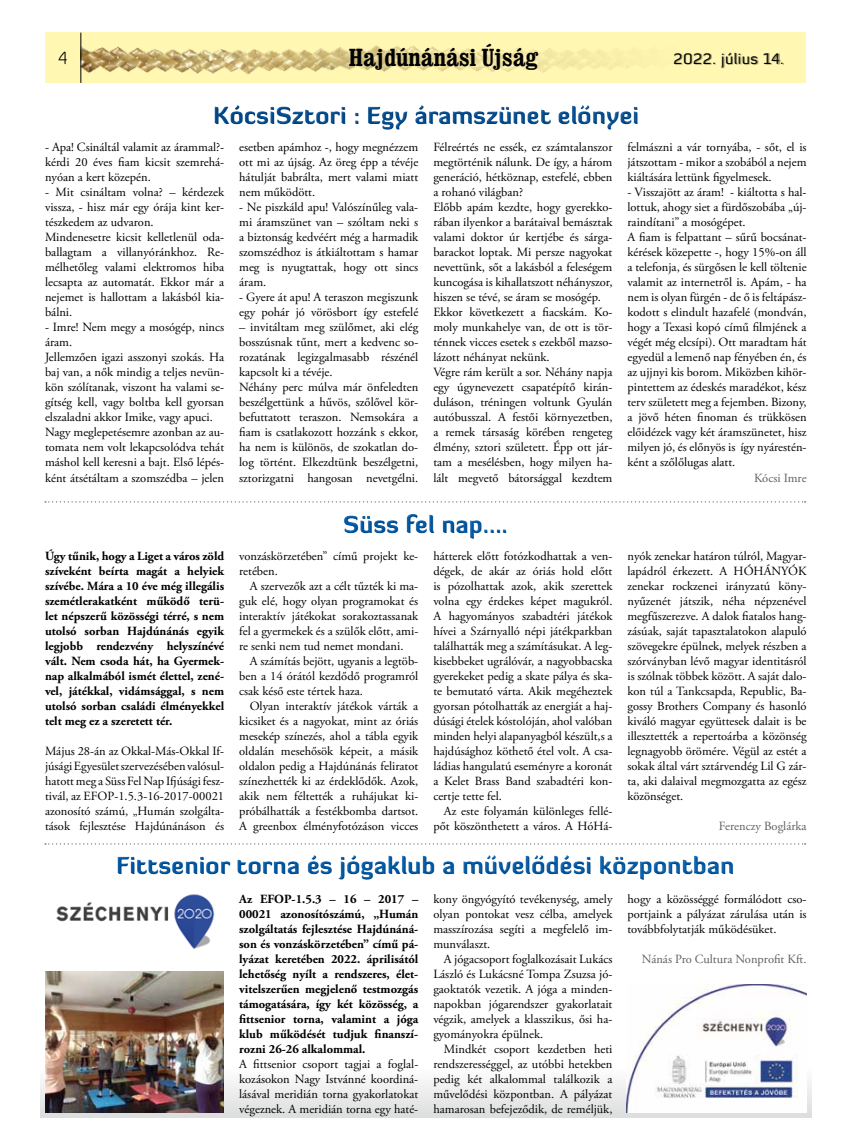
<style>
.page{position:relative;width:851px;height:1145px;background:#fff}
.page>*{position:absolute;margin:0;border:0;box-sizing:border-box;transform-origin:0 0}
.t1{font:700 condensed 25px "Clarendon";color:#000}
.t2{font:900 23.75px "Diavlo";color:#0057a3}
.t3{font:900 23.75px "Diavlo";color:#004a8d}
.t4{font:300 17.5px "Diavlo";color:#000}
.t5{font:15px "Diavlo";letter-spacing:.045em;color:#000}
.t6{font:12.5px/15px "Adobe Garamond Pro";color:#000;text-align:justify}
.t7{font:700 12.5px/15px "Adobe Garamond Pro";color:#000;text-align:justify}
.t8{font:12.5px "Adobe Garamond Pro";color:#5f6062}
</style>
<div class="page">
<div style="left:45px;top:33px;width:760px;height:50px;background:#fff7b2"></div>
<img style="left:81px;top:38px;width:548px;height:44px">
<hr style="left:80px;top:33px;width:1px;height:50px;background:#000">
<div style="left:674px;top:53px;width:110px;height:16px;background:#000;opacity:.5"></div>
<div style="left:40px;top:1063px;width:771px;height:54px;background:linear-gradient(to bottom,#fff,#dcddde)"></div>
<div style="left:212px;top:105px;width:428px;height:27px;background:#000;opacity:.4"></div>
<svg style="left:45px;top:843px;width:760px;height:1px"></svg>
<svg style="left:45px;top:501px;width:760px;height:1px"></svg>
<div style="left:342px;top:515px;width:166px;height:26px;background:#000;opacity:.4"></div>
<div style="left:116px;top:855px;width:619px;height:27px;background:#000;opacity:.4"></div>
<img style="left:45px;top:971px;width:179px;height:141px">
<img style="left:56px;top:894px;width:159px;height:55px">
<img style="left:627px;top:984px;width:179px;height:128px">
<h3 class="t4" style="left:59px;top:47px;width:10px">4</h3>
<h1 class="t1" style="left:349px;top:42px;width:191px">Hajdúnánási Újság</h1>
<p class="t5" style="left:673px;top:49px;width:111px">2022. július 14.</p>
<h2 class="t3" style="left:213px;top:100px;width:427px">KócsiSztori : Egy áramszünet előnyei</h2>
<p class="t6" style="left:45px;top:140px;width:181px">- Apa! Csináltál valamit az árammal?- kérdi 20 éves fiam kicsit szemrehá&shy;nyóan a kert közepén.</p>
<p class="t6" style="left:45px;top:185px;width:181px;text-align:left">- Mit csináltam volna? – kérdezek vissza, - hisz már egy órája kint ker&shy;tészkedem az udvaron.<br>Mindenesetre kicsit kelletlenül oda&shy;ballagtam a villanyóránkhoz. Re&shy;mélhetőleg valami elektromos hiba lecsapta az automatát. Ekkor már a nejemet is hallottam a lakásból kia&shy;bálni.</p>
<p class="t6" style="left:45px;top:320px;width:181px;text-align:left">- Imre! Nem megy a mosógép, nincs áram.<br>Jellemzően igazi asszonyi szokás. Ha baj van, a nők mindig a teljes nevün&shy;kön szólítanak, viszont ha valami se&shy;gítség kell, vagy boltba kell gyorsan elszaladni akkor Imike, vagy apuci.<br>Nagy meglepetésemre azonban az au&shy;tomata nem volt lekapcsolódva tehát máshol kell keresni a bajt. Első lépés&shy;ként átsétáltam a szomszédba – jelen</p>
<p class="t6" style="left:239px;top:140px;width:181px">esetben apámhoz -, hogy megnézzem ott mi az újság. Az öreg épp a tévéje hátulját babrálta, mert valami miatt nem működött.</p>
<p class="t6" style="left:239px;top:200px;width:181px">- Ne piszkáld apu! Valószínűleg vala&shy;mi áramszünet van – szóltam neki s a biztonság kedvéért még a harmadik szomszédhoz is átkiáltottam s hamar meg is nyugtattak, hogy ott sincs áram.</p>
<p class="t6" style="left:239px;top:290px;width:181px">- Gyere át apu! A teraszon megiszunk egy pohár jó vörösbort így estefelé</p>
<p class="t6" style="left:239px;top:320px;width:181px;text-align:left">– invitáltam meg szülőmet, aki elég bosszúsnak tűnt, mert a kedvenc so&shy;rozatának legizgalmasabb részénél kapcsolt ki a tévéje.<br>Néhány perc múlva már önfeledten beszélgettünk a hűvös, szőlővel kör&shy;befuttatott teraszon. Nemsokára a fiam is csatlakozott hozzánk s ekkor, ha nem is különös, de szokatlan do&shy;log történt. Elkezdtünk beszélgetni, sztorizgatni hangosan nevetgélni.</p>
<p class="t6" style="left:433px;top:140px;width:181px;text-align:left">Félreértés ne essék, ez számtalanszor megtörténik nálunk. De így, a három generáció, hétköznap, estefelé, ebben a rohanó világban?<br>Előbb apám kezdte, hogy gyerekko&shy;rában ilyenkor a barátaival bemásztak valami doktor úr kertjébe és sárga&shy;barackot loptak. Mi persze nagyokat nevettünk, sőt a lakásból a feleségem kuncogása is kihallatszott néhányszor, hiszen se tévé, se áram se mosógép.<br>Ekkor következett a fiacskám. Ko&shy;moly munkahelye van, de ott is tör&shy;ténnek vicces esetek s ezekből mazso&shy;lázott néhányat nekünk.<br>Végre rám került a sor. Néhány napja egy úgynevezett csapatépítő kirán&shy;duláson, tréningen voltunk Gyulán autóbusszal. A festői környezetben, a remek társaság körében rengeteg élmény, sztori született. Épp ott jár&shy;tam a mesélésben, hogy milyen ha&shy;lált megvető bátorsággal kezdtem</p>
<p class="t6" style="left:627px;top:140px;width:181px">felmászni a vár tornyába, - sőt, el is játszottam - mikor a szobából a nejem kiáltására lettünk figyelmesek.</p>
<p class="t6" style="left:627px;top:185px;width:181px;text-align:left">- Visszajött az áram! - kiáltotta s hal&shy;lottuk, ahogy siet a fürdőszobába „új&shy;raindítani” a mosógépet.<br>A fiam is felpattant – sűrű bocsánat&shy;kérések közepette -, hogy 15%-on áll a telefonja, és sürgősen le kell töltenie valamit az internetről is. Apám, - ha nem is olyan fürgén - de ő is feltápász&shy;kodott s elindult hazafelé (mondván, hogy a Texasi kopó című filmjének a végét még elcsípi). Ott maradtam hát egyedül a lemenő nap fényében én, és az ujjnyi kis borom. Miközben kihör&shy;pintettem az édeskés maradékot, kész terv született meg a fejemben. Bizony, a jövő héten finoman és trükkösen előidézek vagy két áramszünetet, hisz milyen jó, és előnyös is így nyárestén&shy;ként a szőlőlugas alatt.</p>
<p class="t8" style="left:753px;top:470px;width:54px">Kócsi Imre</p>
<h2 class="t2" style="left:343px;top:509px;width:166px">Süss fel nap....</h2>
<p class="t7" style="left:45px;top:549px;width:181px">Úgy tűnik, hogy a Liget a város zöld szíveként beírta magát a helyiek szívébe. Mára a 10 éve még illegális szemétlerakatként működő terü&shy;let népszerű közösségi térré, s nem utolsó sorban Hajdúnánás egyik legjobb rendezvény helyszínévé vált. Nem csoda hát, ha Gyermek&shy;nap alkalmából ismét élettel, zené&shy;vel, játékkal, vidámsággal, s nem utolsó sorban családi élményekkel telt meg ez a szeretett tér.</p>
<p class="t6" style="left:45px;top:744px;width:181px">Május 28-án az Okkal-Más-Okkal If&shy;júsági Egyesület szervezésében valósul&shy;hatott meg a Süss Fel Nap Ifjúsági fesz&shy;tivál, az EFOP-1.5.3-16-2017-00021 azonosító számú, „Humán szolgálta&shy;tások fejlesztése Hajdúnánáson és</p>
<p class="t6" style="left:239px;top:549px;width:181px">vonzáskörzetében” című projekt ke&shy;retében.</p>
<p class="t6" style="left:239px;top:579px;width:181px;text-indent:11px">A szervezők azt a célt tűzték ki ma&shy;guk elé, hogy olyan programokat és interaktív játékokat sorakoztassanak fel a gyermekek és a szülők előtt, ami&shy;re senki nem tud nemet mondani.</p>
<p class="t6" style="left:239px;top:654px;width:181px;text-indent:11px">A számítás bejött, ugyanis a legtöb&shy;ben a 14 órától kezdődő programról csak késő este tértek haza.</p>
<p class="t6" style="left:239px;top:699px;width:181px;text-indent:11px">Olyan interaktív játékok várták a kicsiket és a nagyokat, mint az óriás mesekép színezés, ahol a tábla egyik oldalán mesehősök képeit, a másik oldalon pedig a Hajdúnánás feliratot színezhették ki az érdeklődők. Azok, akik nem féltették a ruhájukat ki&shy;próbálhatták a festékbomba dartsot.<br>A greenbox élményfotózáson vicces</p>
<p class="t6" style="left:433px;top:549px;width:181px">hátterek előtt fotózkodhattak a ven&shy;dégek, de akár az óriás hold előtt is pózolhattak azok, akik szerettek volna egy érdekes képet magukról.<br>A hagyományos szabadtéri játékok hívei a Szárnyalló népi játékparkban találhatták meg a számításukat. A leg&shy;kisebbeket ugrálóvár, a nagyobbacska gyerekeket pedig a skate pálya és ska&shy;te bemutató várta. Akik megéheztek gyorsan pótolhatták az energiát a haj&shy;dúsági ételek kóstolóján, ahol valóban minden helyi alapanyagból készült,s a hajdúsághoz köthető étel volt. A csa&shy;ládias hangulatú eseményre a koronát a Kelet Brass Band szabadtéri kon&shy;certje tette fel.</p>
<p class="t6" style="left:433px;top:804px;width:181px;text-align:right">Az este folyamán különleges fellé&shy;pőt köszönthetett a város. A HóHá-</p>
<p class="t6" style="left:627px;top:549px;width:181px">nyók zenekar határon túlról, Magyar&shy;lapádról érkezett. A HÓHÁNYÓK zenekar rockzenei irányzatú kön - nyűzenét játszik, néha népzenével megfűszerezve. A dalok fiatalos hang&shy;zásúak, saját tapasztalatokon alapuló szövegekre épülnek, melyek részben a szórványban lévő magyar identitásról is szólnak többek között. A saját dalo&shy;kon túl a Tankcsapda, Republic, Ba&shy;gossy Brothers Company és hasonló kiváló magyar együttesek dalait is be illesztették a repertoárba a közönség legnagyobb örömére. Végül az estét a sokak által várt sztárvendég Lil G zár&shy;ta, aki dalaival megmozgatta az egész közönséget.</p>
<p class="t8" style="left:718px;top:819px;width:89px">Ferenczy Boglárka</p>
<h2 class="t2" style="left:116px;top:849px;width:619px">Fittsenior torna és jógaklub a művelődési központban</h2>
<p class="t7" style="left:239px;top:891px;width:181px">Az EFOP-1.5.3 – 16 – 2017 – 00021 azonosítószámú, „Humán szolgáltatás fejlesztése Hajdúnáná&shy;son és vonzáskörzetében” című pá&shy;lyázat keretében 2022. áprilisától lehetőség nyílt a rendszeres, élet&shy;vitelszerűen megjelenő testmozgás támogatására, így két közösség, a fittsenior torna, valamint a jóga klub működését tudjuk finanszí&shy;rozni 26-26 alkalommal.</p>
<p class="t6" style="left:239px;top:1056px;width:181px">A fittsenior csoport tagjai a foglal&shy;kozásokon Nagy Istvánné koordiná&shy;lásával meridián torna gyakorlatokat végeznek. A meridián torna egy haté-</p>
<p class="t6" style="left:433px;top:891px;width:181px">kony öngyógyító tevékenység, amely olyan pontokat vesz célba, amelyek masszírozása segíti a megfelelő im&shy;munválaszt.</p>
<p class="t6" style="left:433px;top:951px;width:181px;text-indent:11px">A jógacsoport foglalkozásait Lukács László és Lukácsné Tompa Zsuzsa jó&shy;gaoktatók vezetik. A jóga a minden&shy;napokban jógarendszer gyakorlatait végzik, amelyek a klasszikus, ősi ha&shy;gyományokra épülnek.</p>
<p class="t6" style="left:433px;top:1041px;width:181px;text-indent:11px">Mindkét csoport kezdetben heti rendszerességgel, az utóbbi hetekben pedig két alkalommal találkozik a művelődési központban. A pályázat hamarosan befejeződik, de reméljük,</p>
<p class="t6" style="left:627px;top:891px;width:181px">hogy a közösséggé formálódott cso&shy;portjaink a pályázat zárulása után is továbbfolytatják működésüket.</p>
<p class="t8" style="left:641px;top:951px;width:166px">Nánás Pro Cultura Nonprofit Kft.</p>
</div>
